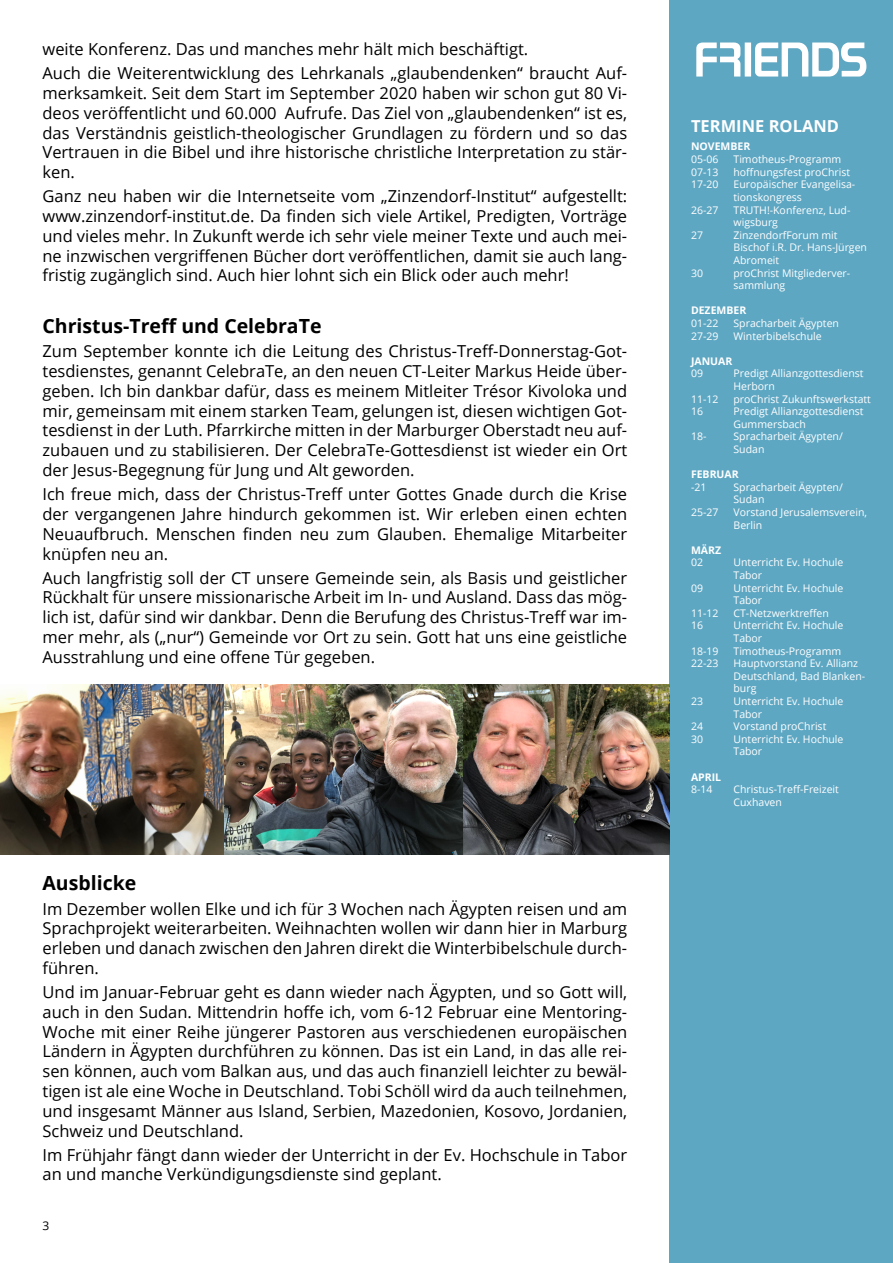
<style>
.page{position:relative;width:893px;height:1263px;background:#fff}
.page>*{position:absolute;margin:0;border:0;box-sizing:border-box;transform-origin:0 0}
.t1{font:700 19.5px "Open Sans";color:#000}
.t2{font:16.5px/19.8px "Open Sans";color:#000;text-align:justify}
.t3{font:700 16.5px "Open Sans";color:#fff}
.t4{font:12px "Open Sans";color:#000}
.t5{font:10.5px/12.6px "Open Sans";color:#fff}
.t6{font:700 10.5px "Open Sans";color:#fff}
</style>
<div class="page">
<div style="left:670px;top:0;width:223px;height:1263px;background:#5ea7c3"></div>
<div style="left:745px;top:43px;width:6px;height:34px;background:#fff"></div>
<svg style="left:755px;top:43px;width:111px;height:34px"></svg>
<svg style="left:696px;top:43px;width:44px;height:34px"></svg>
<img style="left:0;top:684px;width:670px;height:170px">
<p class="t2" style="left:43px;top:37px;width:586px;line-height:24px">weite Konferenz. Das und manches mehr hält mich beschäftigt.<br>Auch die Weiterentwicklung des Lehrkanals „glaubendenken“ braucht Auf-</p>
<p class="t2" style="left:43px;top:83px;width:586px">merksamkeit. Seit dem Start im September 2020 haben wir schon gut 80 Vi&shy;deos veröffentlicht und 60.000 Aufrufe. Das Ziel von „glaubendenken“ ist es, das Verständnis geistlich-theologischer Grundlagen zu fördern und so das Vertrauen in die Bibel und ihre historische christliche Interpretation zu stär&shy;ken.</p>
<p class="t2" style="left:43px;top:186px;width:586px">Ganz neu haben wir die Internetseite vom „Zinzendorf-Institut“ aufgestellt: www.zinzendorf-institut.de. Da finden sich viele Artikel, Predigten, Vorträge und vieles mehr. In Zukunft werde ich sehr viele meiner Texte und auch mei&shy;ne inzwischen vergriffenen Bücher dort veröffentlichen, damit sie auch lang&shy;fristig zugänglich sind. Auch hier lohnt sich ein Blick oder auch mehr!</p>
<p class="t1" style="left:43px;top:312px;width:281px">Christus-Treff und CelebraTe</p>
<p class="t2" style="left:43px;top:341px;width:586px">Zum September konnte ich die Leitung des Christus-Treff-Donnerstag-Got&shy;tesdienstes, genannt CelebraTe, an den neuen CT-Leiter Markus Heide über&shy;geben. Ich bin dankbar dafür, dass es meinem Mitleiter Trésor Kivoloka und mir, gemeinsam mit einem starken Team, gelungen ist, diesen wichtigen Got&shy;tesdienst in der Luth. Pfarrkirche mitten in der Marburger Oberstadt neu auf&shy;zubauen und zu stabilisieren. Der CelebraTe-Gottesdienst ist wieder ein Ort der Jesus-Begegnung für Jung und Alt geworden.</p>
<p class="t2" style="left:43px;top:484px;width:586px">Ich freue mich, dass der Christus-Treff unter Gottes Gnade durch die Krise der vergangenen Jahre hindurch gekommen ist. Wir erleben einen echten Neuaufbruch. Menschen finden neu zum Glauben. Ehemalige Mitarbeiter knüpfen neu an.</p>
<p class="t2" style="left:43px;top:567px;width:586px">Auch langfristig soll der CT unsere Gemeinde sein, als Basis und geistlicher Rückhalt für unsere missionarische Arbeit im In- und Ausland. Dass das mög&shy;lich ist, dafür sind wir dankbar. Denn die Berufung des Christus-Treff war im&shy;mer mehr, als („nur“) Gemeinde vor Ort zu sein. Gott hat uns eine geistliche Ausstrahlung und eine offene Tür gegeben.</p>
<p class="t1" style="left:43px;top:869px;width:95px">Ausblicke</p>
<p class="t2" style="left:43px;top:898px;width:586px">Im Dezember wollen Elke und ich für 3 Wochen nach Ägypten reisen und am Sprachprojekt weiterarbeiten. Weihnachten wollen wir dann hier in Marburg erleben und danach zwischen den Jahren direkt die Winterbibelschule durch&shy;führen.</p>
<p class="t2" style="left:43px;top:982px;width:586px">Und im Januar-Februar geht es dann wieder nach Ägypten, und so Gott will, auch in den Sudan. Mittendrin hoffe ich, vom 6-12 Februar eine Mentoring-Woche mit einer Reihe jüngerer Pastoren aus verschiedenen europäischen Ländern in Ägypten durchführen zu können. Das ist ein Land, in das alle rei&shy;sen können, auch vom Balkan aus, und das auch finanziell leichter zu bewäl&shy;tigen ist ale eine Woche in Deutschland. Tobi Schöll wird da auch teilnehmen, und insgesamt Männer aus Island, Serbien, Mazedonien, Kosovo, Jordanien, Schweiz und Deutschland.</p>
<p class="t2" style="left:43px;top:1144px;width:586px">Im Frühjahr fängt dann wieder der Unterricht in der Ev. Hochschule in Tabor an und manche Verkündigungsdienste sind geplant.</p>
<p class="t4" style="left:43px;top:1217px;width:8px">3</p>
<p class="t3" style="left:691px;top:114px;width:150px">TERMINE ROLAND</p>
<p class="t5" style="left:733px;top:153px;width:135px">Timotheus-Programm hoffnungsfest proChrist<br>Europäischer Evangelisa&shy;tionskongress<br>TRUTH!-Konferenz, Lud&shy;wigsburg<br>ZinzendorfForum mit<br>Bischof i.R. Dr. Hans-Jürgen<br>Abromeit<br>proChrist Mitgliederver&shy;sammlung</p>
<p class="t5" style="left:733px;top:317px;width:107px">Spracharbeit Ägypten<br>Winterbibelschule</p>
<p class="t5" style="left:733px;top:367px;width:139px">Predigt Allianzgottesdienst<br>Herborn<br>proChrist Zukunftswerkstatt<br>Predigt Allianzgottesdienst<br>Gummersbach<br>Spracharbeit Ägypten/<br>Sudan</p>
<p class="t5" style="left:733px;top:480px;width:135px">Spracharbeit Ägypten/<br>Sudan<br>Vorstand Jerusalemsverein,<br>Berlin</p>
<p class="t5" style="left:733px;top:556px;width:133px">Unterricht Ev. Hochule<br>Tabor<br>Unterricht Ev. Hochule<br>Tabor<br>CT-Netzwerktreffen<br>Unterricht Ev. Hochule<br>Tabor<br>Timotheus-Programm<br>Hauptvorstand Ev. Allianz<br>Deutschland, Bad Blanken&shy;burg<br>Unterricht Ev. Hochule<br>Tabor<br>Vorstand proChrist<br>Unterricht Ev. Hochule<br>Tabor</p>
<p class="t5" style="left:733px;top:783px;width:107px">Christus-Treff-Freizeit<br>Cuxhaven</p>
<p class="t6" style="left:691px;top:139px;width:61px">NOVEMBER</p>
<p class="t5" style="left:691px;top:153px;width:29px;text-align:justify">05-06<br>07-13<br>17-20</p>
<p class="t5" style="left:691px;top:203px;width:29px">26-27</p>
<p class="t5" style="left:691px;top:228px;width:14px">27</p>
<p class="t5" style="left:691px;top:266px;width:14px">30</p>
<p class="t6" style="left:691px;top:303px;width:57px">DEZEMBER</p>
<p class="t5" style="left:691px;top:316px;width:29px">01-22<br>27-29</p>
<p class="t6" style="left:691px;top:353px;width:43px">JANUAR</p>
<p class="t5" style="left:691px;top:367px;width:14px">09</p>
<p class="t5" style="left:691px;top:392px;width:29px">11-12<br>16</p>
<p class="t5" style="left:691px;top:430px;width:17px">18-</p>
<p class="t6" style="left:691px;top:467px;width:49px">FEBRUAR</p>
<p class="t5" style="left:691px;top:480px;width:17px">-21</p>
<p class="t5" style="left:691px;top:505px;width:29px">25-27</p>
<p class="t6" style="left:691px;top:542px;width:32px">MÄRZ</p>
<p class="t5" style="left:691px;top:556px;width:14px">02</p>
<p class="t5" style="left:691px;top:581px;width:14px">09</p>
<p class="t5" style="left:691px;top:606px;width:29px">11-12<br>16</p>
<p class="t5" style="left:691px;top:644px;width:29px">18-19<br>22-23</p>
<p class="t5" style="left:691px;top:694px;width:14px">23</p>
<p class="t5" style="left:691px;top:720px;width:14px">24<br>30</p>
<p class="t6" style="left:691px;top:769px;width:32px">APRIL</p>
<p class="t5" style="left:691px;top:783px;width:23px">8-14</p>
</div>
